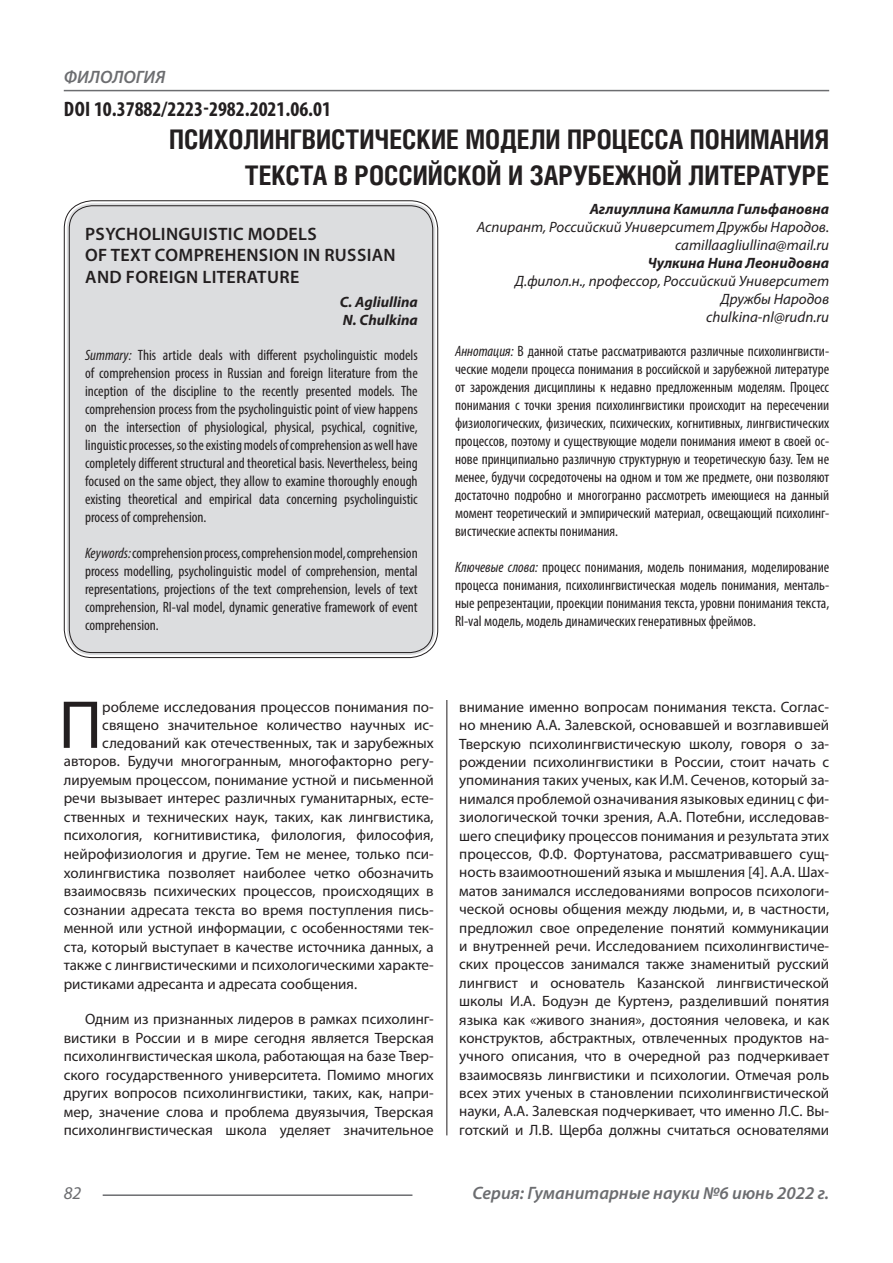
<style>
.page{position:relative;width:893px;height:1263px;background:#fff}
.page>*{position:absolute;margin:0;border:0;box-sizing:border-box;transform-origin:0 0}
.Статья_текст_первый{font:68.4px "Myriad Pro";color:#231f20}
.Статья_название{font:700 27px/36px "Helios Cond C";color:#231f20;text-align:right}
.ДОИ{font:700 condensed 21px "Myriad Pro";color:#231f20}
.Статья_название_англ{font:600 18px "Myriad Pro";letter-spacing:.02em;color:#231f20}
.t1{font:italic 600 18px "Myriad Pro";color:#6c6d70}
.t2{font:italic 18px "Myriad Pro";color:#6c6d70}
.Статья_текст{font:15px/18.5px "Myriad Pro";color:#231f20;text-align:justify}
.Статья_аннотация_тек{font:condensed 15px/18px "Myriad Pro";color:#231f20;text-align:justify}
.Статья_аннотация_анг{font:condensed 15px/18px "Myriad Pro";color:#231f20;text-align:justify}
.Статья_текст_первый-2{font:15px "Myriad Pro";color:#231f20}
.Статья_автор_инфо{font:italic 15px "Myriad Pro";color:#231f20}
.Статья_автор_фио_рус{font:italic 700 15px "Myriad Pro";color:#231f20}
.Статья_автор_англ{font:italic 700 15px "Myriad Pro";color:#231f20}
.s1{font-style:italic}
</style>
<div class="page">
<hr style="left:446px;top:128px;width:1px;height:1007px;background:#231f20">
<hr style="left:103px;top:1194px;width:309px;height:2px;background:#6c6d70">
<hr style="left:64px;top:90px;width:765px;height:1px;background:#6c6d70">
<div style="left:67px;top:203px;width:368px;height:452px;background:#dcdddf;border-radius:26px"></div>
<p class="t1" style="left:64px;top:66px;width:103px">ФИЛОЛОГИЯ</p>
<p class="ДОИ" style="left:64px;top:96px;width:269px">DOI 10.37882/2223-2982.2021.06.01</p>
<p class="Статья_название" style="left:169px;top:121px;width:661px">ПСИХОЛИНГВИСТИЧЕСКИЕ МОДЕЛИ ПРОЦЕССА ПОНИМАНИЯ<br>ТЕКСТА В РОССИЙСКОЙ И ЗАРУБЕЖНОЙ ЛИТЕРАТУРЕ</p>
<p class="Статья_автор_фио_рус" style="left:590px;top:199px;width:241px">Аглиуллина Камилла Гильфановна</p>
<p class="Статья_автор_инфо" style="left:477px;top:217px;width:354px">Аспирант, Российский Университет Дружбы Народов.</p>
<p class="Статья_автор_инфо" style="left:675px;top:235px;width:156px">camillaagliullina@mail.ru</p>
<p class="Статья_автор_фио_рус" style="left:648px;top:253px;width:183px">Чулкина Нина Леонидовна</p>
<p class="Статья_автор_инфо" style="left:515px;top:271px;width:315px">Д.филол.н., профессор, Российский Университет</p>
<p class="Статья_автор_инфо" style="left:721px;top:289px;width:110px">Дружбы Народов</p>
<p class="Статья_автор_инфо" style="left:706px;top:307px;width:125px">chulkina-nl@rudn.ru</p>
<p class="Статья_аннотация_тек" style="left:455px;top:342px;width:376px"><span class="s1">Аннотация:</span> В данной статье рассматриваются различные психолингвисти&shy;ческие модели процесса понимания в российской и зарубежной литературе от зарождения дисциплины к недавно предложенным моделям. Процесс понимания с точки зрения психолингвистики происходит на пересечении физиологических, физических, психических, когнитивных, лингвистических процессов, поэтому и существующие модели понимания имеют в своей ос&shy;нове принципиально различную структурную и теоретическую базу. Тем не менее, будучи сосредоточены на одном и том же предмете, они позволяют достаточно подробно и многогранно рассмотреть имеющиеся на данный момент теоретический и эмпирический материал, освещающий психолинг&shy;вистические аспекты понимания.</p>
<p class="Статья_аннотация_тек" style="left:455px;top:558px;width:376px"><span class="s1">Ключевые слова:</span> процесс понимания, модель понимания, моделирование процесса понимания, психолингвистическая модель понимания, менталь&shy;ные репрезентации, проекции понимания текста, уровни понимания текста, RI-val модель, модель динамических генеративных фреймов.</p>
<p class="Статья_название_англ" style="left:85px;top:222px;width:233px">PSYCHOLINGUISTIC MODELS</p>
<p class="Статья_название_англ" style="left:85px;top:244px;width:312px">OF TEXT COMPREHENSION IN RUSSIAN</p>
<p class="Статья_название_англ" style="left:85px;top:265px;width:216px">AND FOREIGN LITERATURE</p>
<p class="Статья_автор_англ" style="left:340px;top:292px;width:79px">C. Agliullina</p>
<p class="Статья_автор_англ" style="left:343px;top:310px;width:76px">N. Chulkina</p>
<p class="Статья_аннотация_анг" style="left:85px;top:346px;width:334px"><span class="s1">Summary:</span> This article deals with different psycholinguistic models of comprehension process in Russian and foreign literature from the inception of the discipline to the recently presented models. The comprehension process from the psycholinguistic point of view happens on the intersection of physiological, physical, psychical, cognitive, linguistic processes, so the existing models of comprehension as well have completely different structural and theoretical basis. Nevertheless, being focused on the same object, they allow to examine thoroughly enough existing theoretical and empirical data concerning psycholinguistic process of comprehension.</p>
<p class="Статья_аннотация_анг" style="left:85px;top:544px;width:334px"><span class="s1">Keywords:</span> comprehension process, comprehension model, comprehension process modelling, psycholinguistic model of comprehension, mental representations, projections of the text comprehension, levels of text comprehension, RI-val model, dynamic generative framework of event comprehension.</p>
<p class="Статья_текст_первый" style="left:59px;top:683px;width:45px">П</p>
<p class="Статья_текст_первый-2" style="left:102px;top:697px;width:333px">роблеме исследования процессов понимания по-</p>
<p class="Статья_текст_первый-2" style="left:102px;top:715px;width:333px">священо значительное количество научных ис-</p>
<p class="Статья_текст_первый-2" style="left:102px;top:733px;width:333px">следований как отечественных, так и зарубежных</p>
<p class="Статья_текст_первый-2" style="left:64px;top:752px;width:371px">авторов. Будучи многогранным, многофакторно регу-</p>
<p class="Статья_текст_первый-2" style="left:64px;top:771px;width:371px">лируемым процессом, понимание устной и письменной</p>
<p class="Статья_текст_первый-2" style="left:64px;top:789px;width:371px">речи вызывает интерес различных гуманитарных, есте-</p>
<p class="Статья_текст_первый-2" style="left:64px;top:808px;width:371px">ственных и технических наук, таких, как лингвистика,</p>
<p class="Статья_текст_первый-2" style="left:64px;top:826px;width:371px">психология, когнитивистика, филология, философия,</p>
<p class="Статья_текст_первый-2" style="left:64px;top:845px;width:371px">нейрофизиология и другие. Тем не менее, только пси-</p>
<p class="Статья_текст_первый-2" style="left:64px;top:863px;width:371px">холингвистика позволяет наиболее четко обозначить</p>
<p class="Статья_текст_первый-2" style="left:64px;top:882px;width:371px">взаимосвязь психических процессов, происходящих в</p>
<p class="Статья_текст_первый-2" style="left:64px;top:900px;width:371px">сознании адресата текста во время поступления пись-</p>
<p class="Статья_текст_первый-2" style="left:64px;top:919px;width:371px">менной или устной информации, с особенностями тек-</p>
<p class="Статья_текст_первый-2" style="left:64px;top:937px;width:371px">ста, который выступает в качестве источника данных, а</p>
<p class="Статья_текст_первый-2" style="left:64px;top:956px;width:371px">также с лингвистическими и психологическими характе-</p>
<p class="Статья_текст_первый-2" style="left:64px;top:974px;width:295px">ристиками адресанта и адресата сообщения.</p>
<p class="Статья_текст" style="left:64px;top:1010px;width:371px;text-indent:21px">Одним из признанных лидеров в рамках психолинг&shy;вистики в России и в мире сегодня является Тверская психолингвистическая школа, работающая на базе Твер&shy;ского государственного университета. Помимо многих других вопросов психолингвистики, таких, как, напри&shy;мер, значение слова и проблема двуязычия, Тверская психолингвистическая школа уделяет значительное</p>
<p class="Статья_текст" style="left:459px;top:697px;width:371px">внимание именно вопросам понимания текста. Соглас&shy;но мнению А.А. Залевской, основавшей и возглавившей Тверскую психолингвистическую школу, говоря о за&shy;рождении психолингвистики в России, стоит начать с упоминания таких ученых, как И.М. Сеченов, который за&shy;нимался проблемой означивания языковых единиц с фи&shy;зиологической точки зрения, А.А. Потебни, исследовав&shy;шего специфику процессов понимания и результата этих процессов, Ф.Ф. Фортунатова, рассматривавшего сущ&shy;ность взаимоотношений языка и мышления [4]. А.А. Шах&shy;матов занимался исследованиями вопросов психологи&shy;ческой основы общения между людьми, и, в частности, предложил свое определение понятий коммуникации и внутренней речи. Исследованием психолингвистиче&shy;ских процессов занимался также знаменитый русский лингвист и основатель Казанской лингвистической школы И.А. Бодуэн де Куртенэ, разделивший понятия языка как «живого знания», достояния человека, и как конструктов, абстрактных, отвлеченных продуктов на&shy;учного описания, что в очередной раз подчеркивает взаимосвязь лингвистики и психологии. Отмечая роль всех этих ученых в становлении психолингвистической науки, А.А. Залевская подчеркивает, что именно Л.С. Вы&shy;готский и Л.В. Щерба должны считаться основателями</p>
<p class="t2" style="left:64px;top:1182px;width:19px">82</p>
<p class="t1" style="left:472px;top:1182px;width:358px">Серия: Гуманитарные науки №6 июнь 2022 г.</p>
</div>
